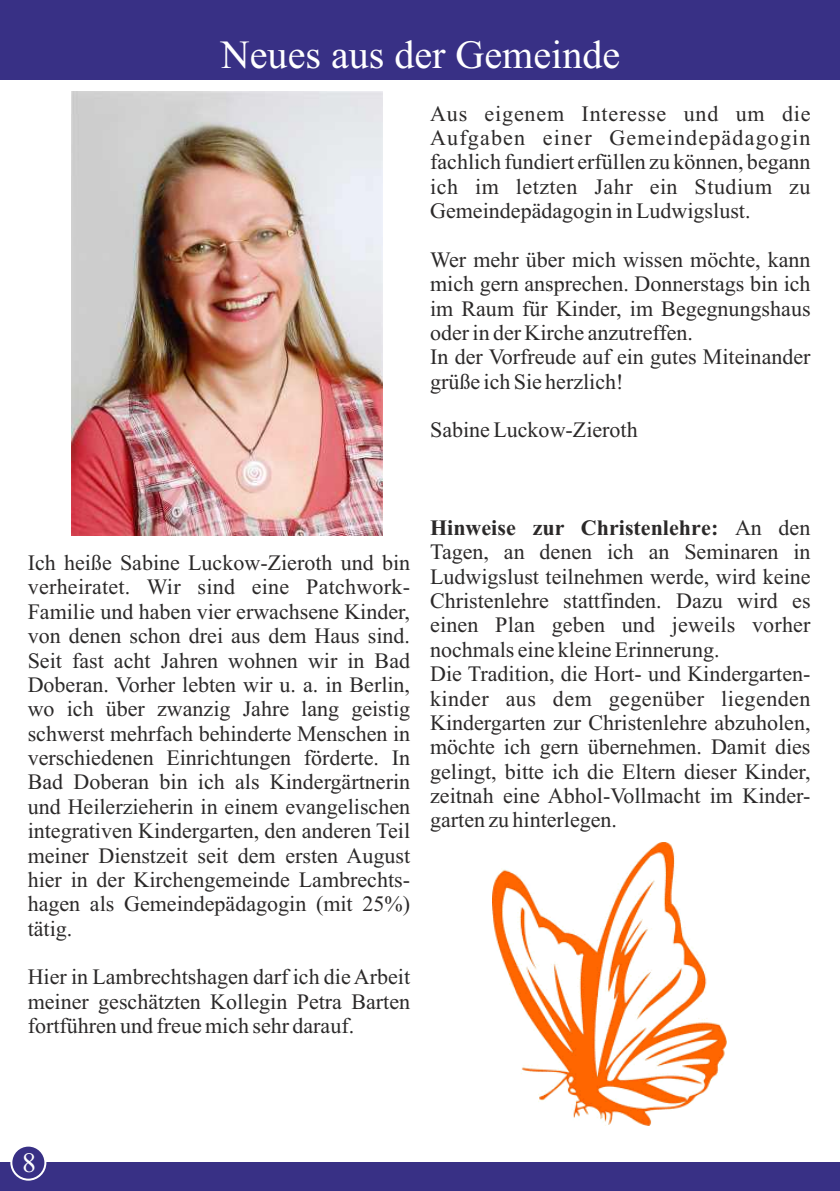
<style>
.page{position:relative;width:840px;height:1191px;background:#fff}
.page>*{position:absolute;margin:0;border:0;box-sizing:border-box;transform-origin:0 0}
.t1{font:40px "Times New Roman";color:#fff}
.t2{font:28px "Times New Roman";color:#fff}
.t3{font:22px/24.4px "Times New Roman";color:#2b2929;text-align:justify}
.s1{font-weight:700}
</style>
<div class="page">
<div style="left:0;top:0;width:839px;height:79px;background:#383085"></div>
<div style="left:0;top:1162px;width:839px;height:29px;background:#383085"></div>
<img style="left:72px;top:92px;width:310px;height:444px">
<img style="left:492px;top:842px;width:234px;height:283px">
<div style="left:10px;top:1144px;width:36px;height:36px;background:#383085;border:2px solid #fff;border-radius:50%"></div>
<h1 class="t1" style="left:221px;top:40px;width:400px">Neues aus der Gemeinde</h1>
<p class="t3" style="left:430px;top:103px;width:382px">Aus eigenem Interesse und um die Aufgaben einer Gemeindepädagogin fachlich fundiert erfüllen zu können, begann ich im letzten Jahr ein Studium zu Gemeindepädagogin in Ludwigslust.</p>
<p class="t3" style="left:430px;top:249px;width:382px;text-align:left">Wer mehr über mich wissen möchte, kann mich gern ansprechen. Donnerstags bin ich im Raum für Kinder, im Begegnungshaus oder in der Kirche anzutreffen.<br>In der Vorfreude auf ein gutes Miteinander grüße ich Sie herzlich!</p>
<p class="t3" style="left:430px;top:420px;width:209px">Sabine Luckow-Zieroth</p>
<p class="t3" style="left:28px;top:552px;width:384px">Ich heiße Sabine Luckow-Zieroth und bin verheiratet. Wir sind eine Patchwork-Familie und haben vier erwachsene Kinder, von denen schon drei aus dem Haus sind.<br>Seit fast acht Jahren wohnen wir in Bad Doberan. Vorher lebten wir u. a. in Berlin, wo ich über zwanzig Jahre lang geistig schwerst mehrfach behinderte Menschen in verschiedenen Einrichtungen förderte. In Bad Doberan bin ich als Kindergärtnerin und Heilerzieherin in einem evangelischen integrativen Kindergarten, den anderen Teil meiner Dienstzeit seit dem ersten August hier in der Kirchengemeinde Lambrechts&shy;hagen als Gemeindepädagogin (mit 25%) tätig.</p>
<p class="t3" style="left:28px;top:967px;width:384px">Hier in Lambrechtshagen darf ich die Arbeit meiner geschätzten Kollegin Petra Barten fortführen und freue mich sehr darauf.</p>
<p class="t3" style="left:430px;top:517px;width:382px;text-align:left"><span class="s1">Hinweise zur Christenlehre:</span> An den Tagen, an denen ich an Seminaren in Ludwigslust teilnehmen werde, wird keine Christenlehre stattfinden. Dazu wird es einen Plan geben und jeweils vorher nochmals eine kleine Erinnerung.<br>Die Tradition, die Hort- und Kindergarten&shy;kinder aus dem gegenüber liegenden Kindergarten zur Christenlehre abzuholen, möchte ich gern übernehmen. Damit dies gelingt, bitte ich die Eltern dieser Kinder, zeitnah eine Abhol-Vollmacht im Kinder&shy;garten zu hinterlegen.</p>
<p class="t2" style="left:22px;top:1152px;width:16px">8</p>
</div>
